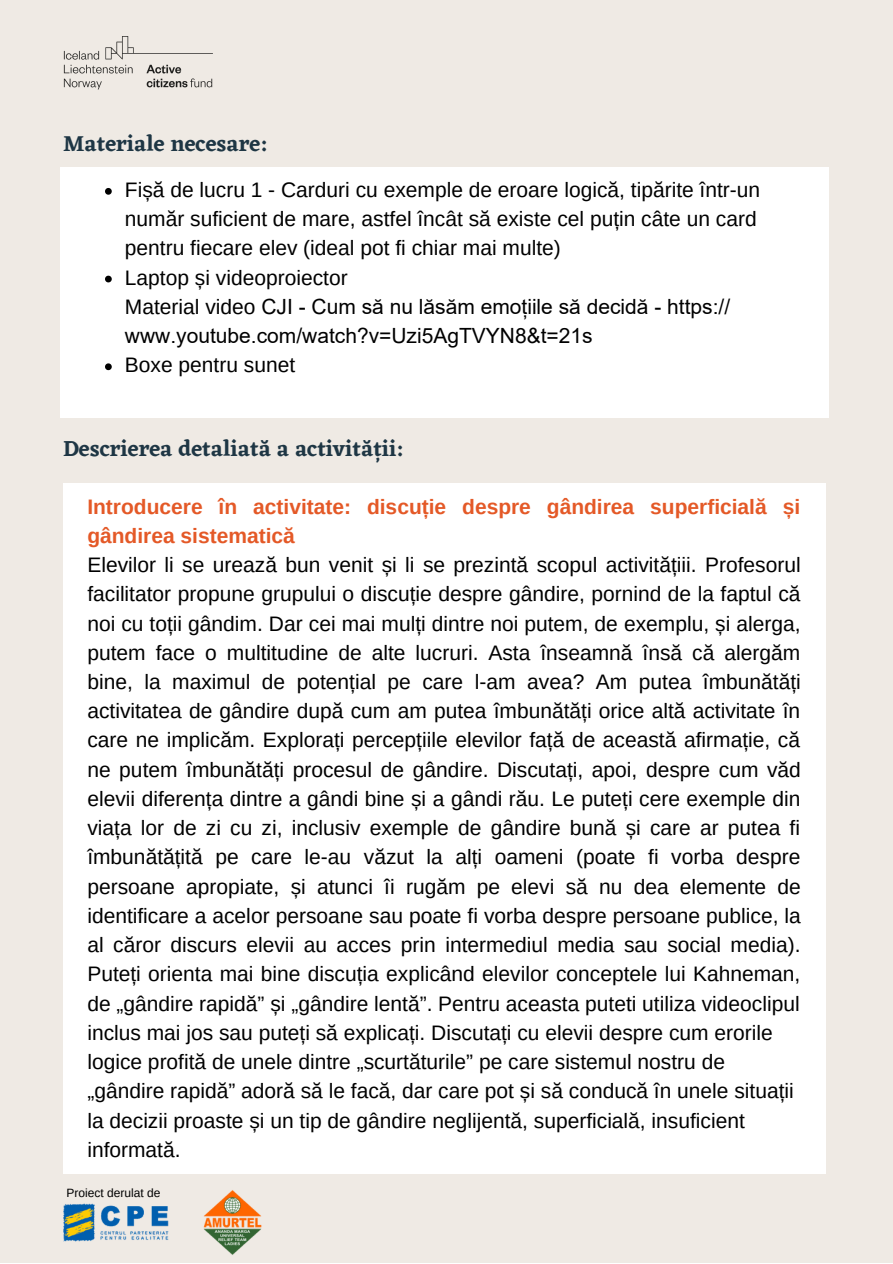
<style>
.page{position:relative;width:893px;height:1264px;background:#fff}
.page>*{position:absolute;margin:0;border:0;box-sizing:border-box;transform-origin:0 0}
.t1{font:600 22.5px "Eczar";color:#1e3644}
.t2{font:21px/29.2px "Arimo";color:#000}
.t3{font:21px/29.2px "Arial";color:#000}
.t4{font:700 21px/29.2px "Arimo";color:#e45927}
.t5{font:12px "Arimo";color:#000}
.s1{font-family:"Arimo"}
</style>
<div class="page">
<div style="left:0;top:0;width:892px;height:1262px;background:#efeae4"></div>
<div style="left:63px;top:483px;width:762px;height:690px;background:#fff"></div>
<img style="left:63px;top:37px;width:150px;height:52px">
<img style="left:203px;top:1190px;width:59px;height:65px">
<img style="left:63px;top:1203px;width:106px;height:38px">
<div style="left:60px;top:167px;width:768px;height:250px;background:#fff"></div>
<svg style="left:105px;top:188px;width:7px;height:7px"></svg>
<svg style="left:105px;top:276px;width:7px;height:6px"></svg>
<svg style="left:105px;top:363px;width:7px;height:7px"></svg>
<p class="t1" style="left:63px;top:130px;width:207px">Materiale necesare:</p>
<p class="t2" style="left:125px;top:175px;width:636px">Fișă de lucru 1 - Carduri cu exemple de eroare logică, tipărite într-un număr suficient de mare, astfel încât să existe cel puțin câte un card pentru fiecare elev (ideal pot fi chiar mai multe)<br>Laptop și videoproiector</p>
<p class="t3" style="left:125px;top:292px;width:606px"><span class="s1">Material video</span> CJI - Cum să nu lăsăm emoțiile să decidă - https:// www.youtube.com/watch?v=Uzi5AgTVYN8&amp;t=21s</p>
<p class="t2" style="left:125px;top:350px;width:172px">Boxe pentru sunet</p>
<p class="t1" style="left:63px;top:435px;width:343px">Descrierea detaliată a activității:</p>
<p class="t4" style="left:87px;top:491px;width:714px">Introducere în activitate: discuție despre gândirea superficială și gândirea sistematică</p>
<p class="t2" style="left:87px;top:550px;width:715px">Elevilor li se urează bun venit și li se prezintă scopul activitățiii. Profesorul facilitator propune grupului o discuție despre gândire, pornind de la faptul că noi cu toții gândim. Dar cei mai mulți dintre noi putem, de exemplu, și alerga, putem face o multitudine de alte lucruri. Asta înseamnă însă că alergăm bine, la maximul de potențial pe care l-am avea? Am putea îmbunătăți activitatea de gândire după cum am putea îmbunătăți orice altă activitate în care ne implicăm. Explorați percepțiile elevilor față de această afirmație, că ne putem îmbunătăți procesul de gândire. Discutați, apoi, despre cum văd elevii diferența dintre a gândi bine și a gândi rău. Le puteți cere exemple din viața lor de zi cu zi, inclusiv exemple de gândire bună și care ar putea fi îmbunătățită pe care le-au văzut la alți oameni (poate fi vorba despre persoane apropiate, și atunci îi rugăm pe elevi să nu dea elemente de identificare a acelor persoane sau poate fi vorba despre persoane publice, la al căror discurs elevii au acces prin intermediul media sau social media).<br>Puteți orienta mai bine discuția explicând elevilor conceptele lui Kahneman, de „gândire rapidă” și „gândire lentă”. Pentru aceasta puteti utiliza videoclipul inclus mai jos sau puteți să explicați. Discutați cu elevii despre cum erorile logice profită de unele dintre „scurtăturile” pe care sistemul nostru de „gândire rapidă” adoră să le facă, dar care pot și să conducă în unele situații la decizii proaste și un tip de gândire neglijentă, superficială, insuficient informată.</p>
<p class="t5" style="left:66px;top:1186px;width:95px">Proiect derulat de</p>
</div>
